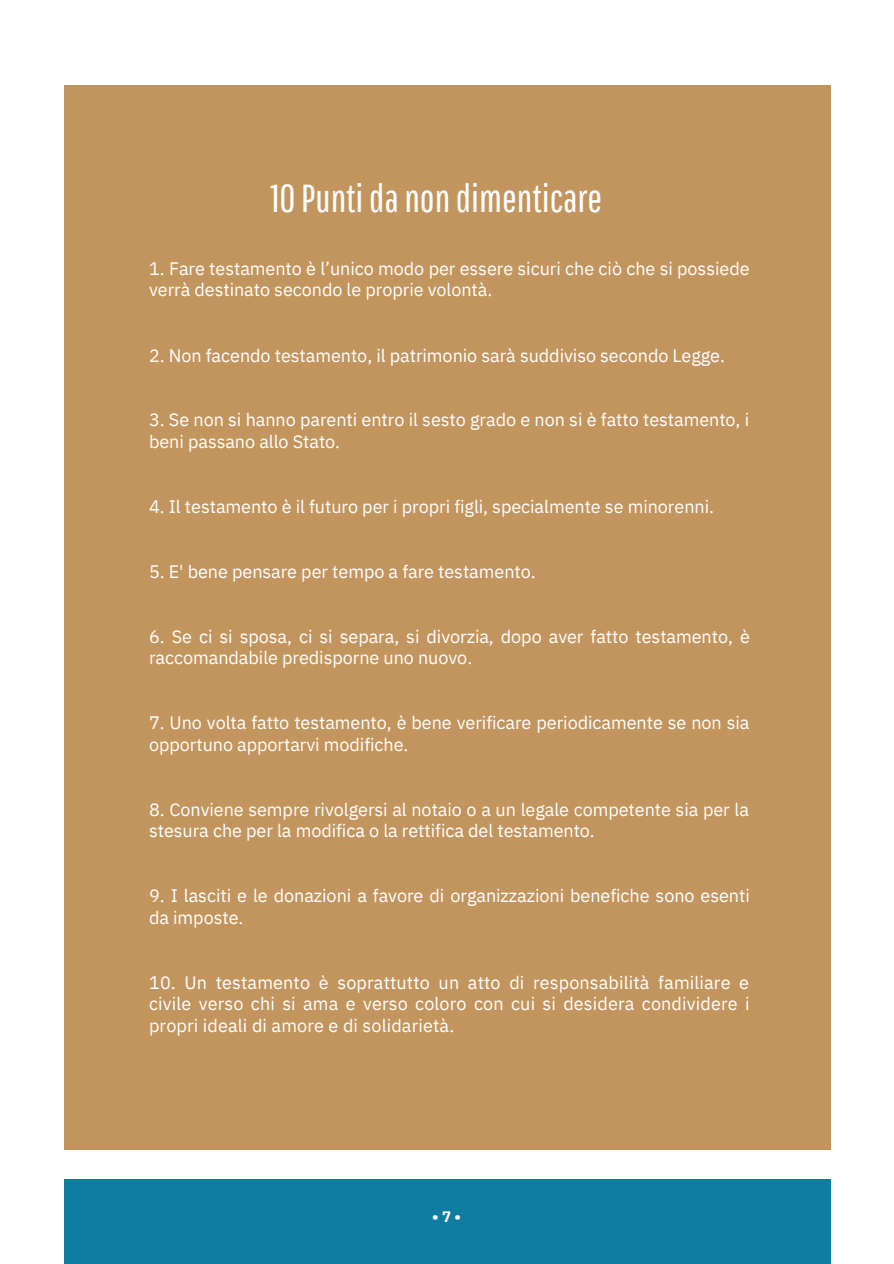
<style>
.page{position:relative;width:894px;height:1264px;background:#fff}
.page>*{position:absolute;margin:0;border:0;box-sizing:border-box;transform-origin:0 0}
.t1{font:39px "Pathway Gothic One";color:#fff}
.t2{font:18px/21.5px "IBM Plex Sans";letter-spacing:-.005em;color:#fff}
.t3{font:700 15px "IBM Plex Sans";color:#fff}
</style>
<div class="page">
<div style="left:64px;top:85px;width:765px;height:1064px;background:#c3955e"></div>
<div style="left:64px;top:1179px;width:765px;height:84px;background:#0f7da1"></div>
<h1 class="t1" style="left:270px;top:174px;width:333px">10 Puntidanondimenticare</h1>
<p class="t2" style="left:149px;top:257px;width:602px">1. Fare testamento è l’unico modo per essere sicuri che ciò che si possiede verrà destinato secondo le proprie volontà.</p>
<p class="t2" style="left:149px;top:344px;width:577px">2. Non facendo testamento, il patrimonio sarà suddiviso secondo Legge.</p>
<p class="t2" style="left:149px;top:409px;width:601px">3. Se non si hanno parenti entro il sesto grado e non si è fatto testamento, i beni passano allo Stato.</p>
<p class="t2" style="left:149px;top:496px;width:566px">4. Il testamento è il futuro per i propri figli, specialmente se minorenni.</p>
<p class="t2" style="left:149px;top:560px;width:388px">5. E' bene pensare per tempo a fare testamento.</p>
<p class="t2" style="left:149px;top:625px;width:602px">6. Se ci si sposa, ci si separa, si divorzia, dopo aver fatto testamento, è raccomandabile predisporne uno nuovo.</p>
<p class="t2" style="left:149px;top:711px;width:601px">7. Uno volta fatto testamento, è bene verificare periodicamente se non sia opportuno apportarvi modifiche.</p>
<p class="t2" style="left:149px;top:798px;width:601px">8. Conviene sempre rivolgersi al notaio o a un legale competente sia per la stesura che per la modifica o la rettifica del testamento.</p>
<p class="t2" style="left:149px;top:884px;width:602px">9. I lasciti e le donazioni a favore di organizzazioni benefiche sono esenti da imposte.</p>
<p class="t2" style="left:149px;top:971px;width:602px;text-align:justify">10. Un testamento è soprattutto un atto di responsabilità familiare e civile verso chi si ama e verso coloro con cui si desidera condividere i propri ideali di amore e di solidarietà.</p>
<p class="t3" style="left:432px;top:1206px;width:30px">•7•</p>
</div>
